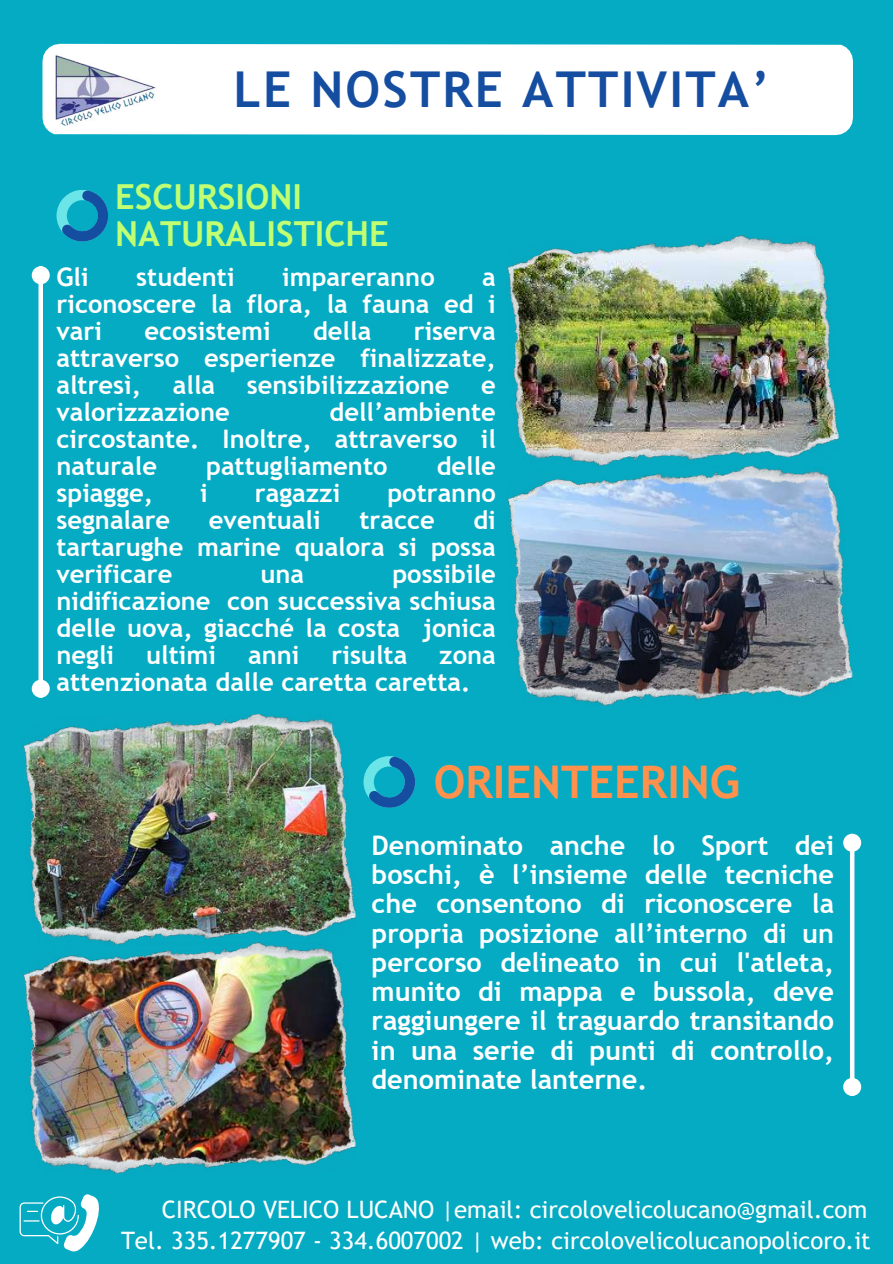
<style>
.page{position:relative;width:893px;height:1264px;background:#fff}
.page>*{position:absolute;margin:0;border:0;box-sizing:border-box;transform-origin:0 0}
.t1{font:700 49.5px "Trebuchet MS";letter-spacing:.045em;color:#154ea0}
.t2{font:700 45px "Trebuchet MS";color:#ff914d}
.t3{font:700 34.5px/37.2px "Trebuchet MS";color:#c1ff72}
.t4{font:700 27px/29.2px "Trebuchet MS";color:#fff;text-align:justify}
.t5{font:700 25.5px/27px "Trebuchet MS";color:#fff;text-align:justify}
.t6{font:24px/32px "Trebuchet MS";color:#fff;text-align:right}
</style>
<div class="page">
<div style="left:0;top:0;width:892px;height:1263px;background:#05abc3"></div>
<svg style="left:20px;top:1194px;width:79px;height:57px"></svg>
<div style="left:42px;top:44px;width:810px;height:91px;background:#fff"></div>
<div style="left:849px;top:850px;width:5px;height:229px;background:#fff"></div>
<div style="left:845px;top:836px;width:13px;height:13px;background:#fff;border-radius:50%"></div>
<div style="left:843px;top:833px;width:18px;height:18px;border:4px solid #fff;border-radius:50%"></div>
<div style="left:845px;top:1080px;width:13px;height:13px;background:#fff;border-radius:50%"></div>
<div style="left:843px;top:1077px;width:18px;height:18px;border:4px solid #fff;border-radius:50%"></div>
<img style="left:54px;top:53px;width:107px;height:81px">
<svg style="left:56px;top:190px;width:52px;height:51px"></svg>
<svg style="left:363px;top:756px;width:52px;height:51px"></svg>
<img style="left:23px;top:714px;width:333px;height:228px">
<img style="left:23px;top:942px;width:333px;height:232px">
<img style="left:507px;top:466px;width:345px;height:240px">
<div style="left:38px;top:283px;width:5px;height:397px;background:#fff"></div>
<div style="left:34px;top:268px;width:13px;height:14px;background:#fff;border-radius:50%"></div>
<div style="left:32px;top:266px;width:18px;height:18px;border:4px solid #fff;border-radius:50%"></div>
<div style="left:34px;top:682px;width:13px;height:13px;background:#fff;border-radius:50%"></div>
<div style="left:32px;top:679px;width:18px;height:18px;border:4px solid #fff;border-radius:50%"></div>
<img style="left:507px;top:236px;width:331px;height:230px">
<h1 class="t1" style="left:233px;top:60px;width:537px">LE NOSTRE ATTIVITA’</h1>
<h3 class="t3" style="left:115px;top:178px;width:275px">ESCURSIONI<br>NATURALISTICHE</h3>
<p class="t5" style="left:56px;top:263px;width:34px">Gli</p>
<p class="t5" style="left:136px;top:263px;width:100px">studenti</p>
<p class="t5" style="left:282px;top:263px;width:154px">impareranno</p>
<p class="t5" style="left:56px;top:263px;width:441px;text-indent:425px">a riconoscere la flora, la fauna ed i vari</p>
<p class="t5" style="left:145px;top:317px;width:127px">ecosistemi</p>
<p class="t5" style="left:313px;top:317px;width:60px">della</p>
<p class="t5" style="left:56px;top:317px;width:441px;text-indent:357px">riserva attraverso esperienze finalizzate, altresì, alla sensibilizzazione e valorizzazione</p>
<p class="t5" style="left:56px;top:398px;width:441px;text-indent:273px">dell’ambiente circostante. Inoltre, attraverso il naturale</p>
<p class="t5" style="left:206px;top:452px;width:183px">pattugliamento</p>
<p class="t5" style="left:436px;top:452px;width:61px">delle</p>
<p class="t5" style="left:56px;top:479px;width:98px">spiagge,</p>
<p class="t5" style="left:200px;top:479px;width:9px">i</p>
<p class="t5" style="left:255px;top:479px;width:87px">ragazzi</p>
<p class="t5" style="left:387px;top:479px;width:110px">potranno</p>
<p class="t5" style="left:56px;top:506px;width:115px">segnalare</p>
<p class="t5" style="left:209px;top:506px;width:113px">eventuali</p>
<p class="t5" style="left:359px;top:506px;width:77px">tracce</p>
<p class="t5" style="left:56px;top:506px;width:441px;text-indent:417px">di tartarughe marine qualora si possa verificare</p>
<p class="t5" style="left:56px;top:560px;width:441px;text-indent:336px">possibile nidificazione con successiva schiusa delle uova, giacché la costa jonica negli</p>
<p class="t5" style="left:260px;top:560px;width:45px">una</p>
<p class="t5" style="left:146px;top:641px;width:71px">ultimi</p>
<p class="t5" style="left:248px;top:641px;width:53px">anni</p>
<p class="t5" style="left:331px;top:641px;width:77px">risulta</p>
<p class="t5" style="left:56px;top:641px;width:441px;text-indent:383px">zona attenzionata dalle caretta caretta.</p>
<h2 class="t2" style="left:434px;top:755px;width:308px">ORIENTEERING</h2>
<p class="t4" style="left:371px;top:830px;width:464px">Denominato anche lo Sport dei boschi, è l’insieme delle tecniche che consentono di riconoscere la propria posizione all’interno di un percorso delineato in cui l'atleta, munito di mappa e bussola, deve raggiungere il traguardo transitando in una serie di punti di controllo, denominate lanterne.</p>
<p class="t6" style="left:121px;top:1192px;width:751px">CIRCOLO VELICO LUCANO |email: circolovelicolucano@gmail.com<br>Tel. 335.1277907 - 334.6007002 | web: circolovelicolucanopolicoro.it</p>
</div>
